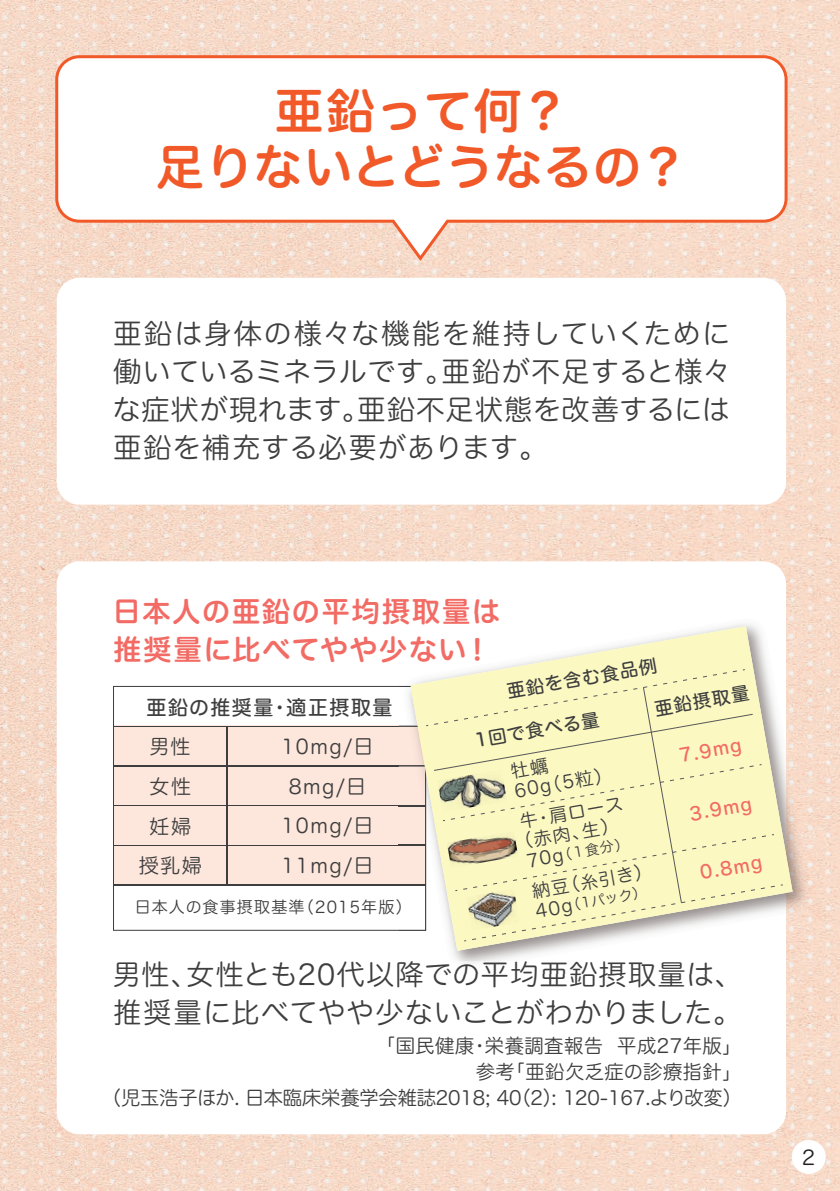
<style>
.page{position:relative;width:840px;height:1191px;background:#fff}
.page>*{position:absolute;margin:0;border:0;box-sizing:border-box;transform-origin:0 0}
.t1{font:48px/56px "Hira Maru Std W6";letter-spacing:.02em;color:#f15929;text-align:center}
.t2{font:28px/38px "Hira Maru Std W3";letter-spacing:.035em;color:#3e3e3f;text-align:justify}
.t3{font:28px/38px "Hira Maru Std W6";letter-spacing:.065em;color:#f26b64}
.t4{font:20px/39.6px "Hira Maru Std W3";letter-spacing:.075em;color:#3e3e3f;text-align:center}
.t5{font:20px "Hira Maru Std W5";letter-spacing:.075em;color:#3e3e3f}
.t6{font:20px "Hira Maru Std W3";color:#231f20}
.t7{font:19.2px/26px "Hira Maru Std W3";letter-spacing:-.01em;color:#3e3e3f;text-align:right}
.t8{font:18px/20px "Hira Maru Std W3";color:#3e3e3f}
.t9{font:18px "Hira Maru Std W5";color:#3e3e3f}
.t10{font:18px "Hira Maru Std W5";color:#f26b64}
.t11{font:16px "Hira Maru Std W3";letter-spacing:.075em;color:#3e3e3f}
.t12{font:14px "Hira Maru Std W3";color:#3e3e3f}
.s1{font-size:18px}
.s2{color:#3f3f40}
</style>
<div class="page">
<img style="left:0;top:0;width:839px;height:1191px">
<div style="left:57px;top:561px;width:728px;height:573px;background:#fff;border-radius:23px"></div>
<div style="left:57px;top:278px;width:728px;height:226px;background:#fff;border-radius:23px"></div>
<svg style="left:55px;top:55px;width:732px;height:206px"></svg>
<svg style="left:113px;top:686px;width:285px;height:244px;fill:#fde7dc"></svg>
<hr style="left:226px;top:726px;width:1px;height:159px;background:#3e3e3f">
<hr style="left:113px;top:725px;width:312px;height:1px;background:#3e3e3f">
<hr style="left:113px;top:765px;width:312px;height:1px;background:#3e3e3f">
<hr style="left:113px;top:805px;width:312px;height:1px;background:#3e3e3f">
<hr style="left:113px;top:844px;width:312px;height:1px;background:#3e3e3f">
<hr style="left:113px;top:884px;width:312px;height:1px;background:#3e3e3f">
<img style="left:398px;top:614px;width:417px;height:359px">
<img style="left:398px;top:614px;width:100px;height:11px">
<img style="left:398px;top:636px;width:12px;height:27px">
<img style="left:398px;top:961px;width:325px;height:12px">
<img style="left:398px;top:686px;width:12px;height:244px">
<svg style="left:398px;top:725px;width:12px;height:1px"></svg>
<svg style="left:398px;top:765px;width:12px;height:1px"></svg>
<svg style="left:398px;top:805px;width:12px;height:1px"></svg>
<svg style="left:398px;top:844px;width:12px;height:1px"></svg>
<svg style="left:398px;top:884px;width:12px;height:1px"></svg>
<svg style="left:398px;top:899px;width:2px;height:15px"></svg>
<svg style="left:410px;top:626px;width:382px;height:324px"></svg>
<svg style="left:434px;top:669px;width:340px;height:272px;background:#f5f3c2"></svg>
<img style="left:446px;top:831px;width:72px;height:37px">
<img style="left:466px;top:889px;width:53px;height:41px">
<img style="left:437px;top:769px;width:69px;height:43px">
<div style="left:791px;top:1140px;width:34px;height:34px;background:#fff;border-radius:50%"></div>
<h1 class="t1" style="left:156px;top:84px;width:532px">亜鉛って何？<br>足りないとどうなるの？</h1>
<p class="t2" style="left:113px;top:314px;width:620px">亜鉛は身体の様々な機能を維持していくために働いているミネラルです。亜鉛が不足すると様々な症状が現れます。亜鉛不足状態を改善するには亜鉛を補充する必要があります。</p>
<p class="t3" style="left:113px;top:593px;width:388px">日本人の亜鉛の平均摂取量は推奨量に比べてやや少ない！</p>
<p class="t9" style="left:504px;top:678px;width:153px;rotate:-10deg">亜鉛を含む食品例</p>
<p class="t9" style="left:652px;top:695px;width:97px;rotate:-10deg">亜鉛摂取量</p>
<p class="t5" style="left:146px;top:693px;width:247px">亜鉛の推奨量・適正摂取量</p>
<p class="t9" style="left:473px;top:727px;width:127px;rotate:-10deg">1回で食べる量</p>
<p class="t4" style="left:149px;top:726px;width:42px">男性</p>
<p class="t4" style="left:281px;top:726px;width:93px">10mg/日<br>8mg/日<br>10mg/日<br>11mg/日</p>
<p class="t10" style="left:677px;top:742px;width:64px;rotate:-10deg">7.9mg</p>
<p class="t10" style="left:687px;top:800px;width:64px;rotate:-10deg">3.9mg</p>
<p class="t10" style="left:697px;top:859px;width:64px;rotate:-10deg">0.8mg</p>
<p class="t8" style="left:509px;top:761px;width:100px;rotate:-10deg">牡蠣<br>60g（5粒）</p>
<p class="t4" style="left:139px;top:766px;width:64px">女性妊婦授乳婦</p>
<p class="t8" style="left:509px;top:813px;width:115px;text-align:center;rotate:-10deg">牛・肩ロース（赤肉、生）</p>
<p class="t12" style="left:525px;top:850px;width:105px;rotate:-10deg"><span class="s1">70g</span>（１食分）</p>
<p class="t8" style="left:530px;top:881px;width:123px;rotate:-10deg">納豆（糸引き）</p>
<p class="t12" style="left:533px;top:901px;width:114px;rotate:-10deg"><span class="s1">40g</span>（1パック）</p>
<p class="t11" style="left:135px;top:895px;width:278px">日本人の食事摂取基準（2015年版<span class="s2">）</span></p>
<p class="t2" style="left:113px;top:955px;width:631px">男性、女性とも20代以<span class="s2">降での</span>平<span class="s2">均亜鉛摂取量は</span>、推奨量に比べてやや少ないことがわかりました。</p>
<p class="t7" style="left:102px;top:1033px;width:641px">「国民健康・栄養調査報告 平成27年版」<br>参考「亜鉛欠乏症の診療指針」<br>（児玉浩子ほか. 日本臨床栄養学会雑誌2018; 40（2）: 120-167.より改変）</p>
<p class="t6" style="left:801px;top:1143px;width:14px">2</p>
</div>
